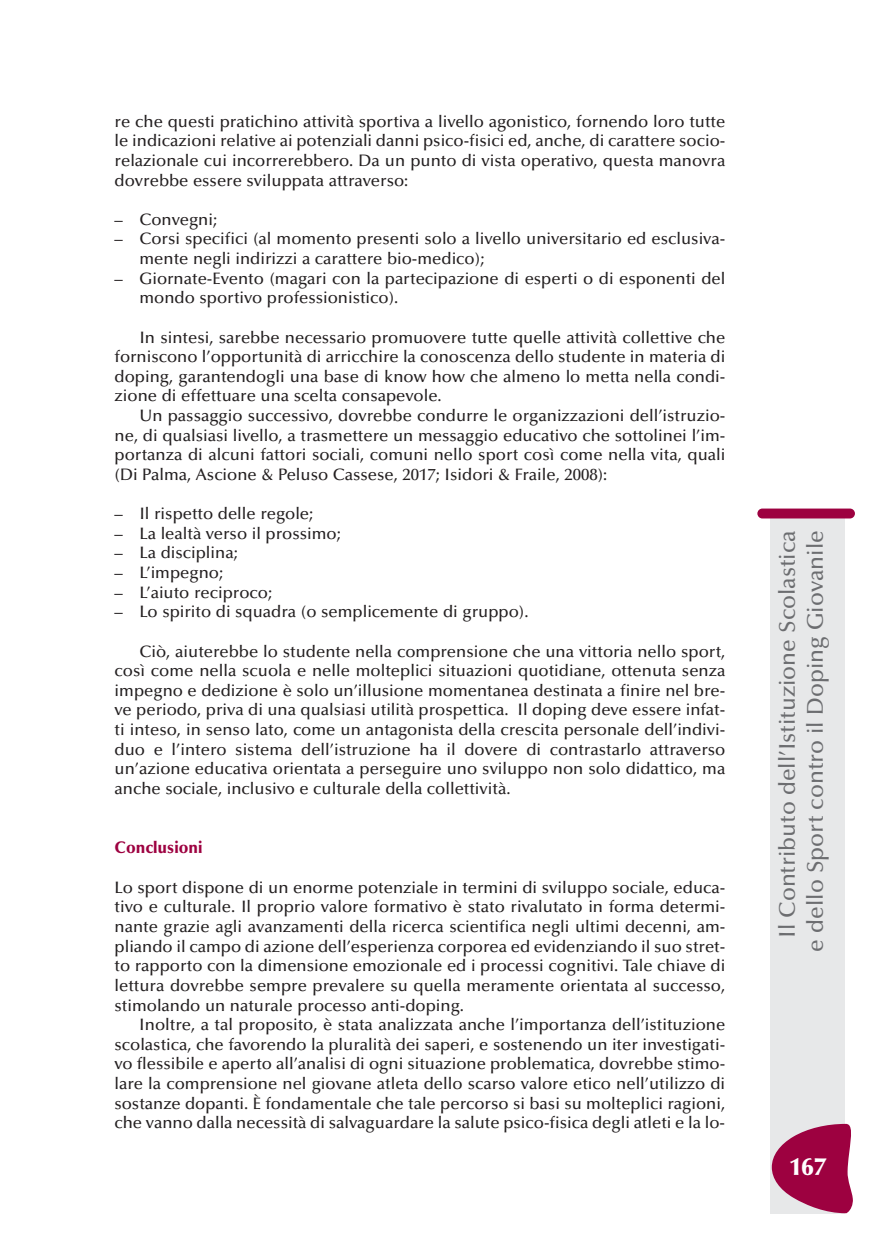
<style>
.page{position:relative;width:869px;height:1241px;background:#fff}
.page>*{position:absolute;margin:0;border:0;box-sizing:border-box;transform-origin:0 0}
.t1{font:900 24.5px "Optima";color:#fff}
.t2{font:500 22.75px/28px "Optima";color:#6c6d70;text-align:center}
.t3{font:500 16.62px/19.6px "Optima";color:#231f20;text-align:justify}
.t4{font:900 16.62px "Optima";color:#9d0140;scale:.95 1}
</style>
<div class="page">
<div style="left:770px;top:516px;width:74px;height:697px;background:#e7e8e9"></div>
<div style="left:757px;top:508px;width:97px;height:10px;background:#9d0140;border-radius:5px"></div>
<svg style="left:771px;top:1123px;width:82px;height:89px"></svg>
<p class="t3" style="left:115px;top:113px;width:612px">re che questi pratichino attività sportiva a livello agonistico, fornendo loro tutte le indicazioni relative ai potenziali danni psico-fisici ed, anche, di carattere socio&shy;relazionale cui incorrerebbero. Da un punto di vista operativo, questa manovra dovrebbe essere sviluppata attraverso:</p>
<p class="t3" style="left:115px;top:211px;width:104px">– Convegni;</p>
<p class="t3" style="left:139px;top:231px;width:587px;text-indent:-25px">– Corsi specifici (al momento presenti solo a livello universitario ed esclusiva&shy;mente negli indirizzi a carattere bio-medico);</p>
<p class="t3" style="left:139px;top:270px;width:587px;text-indent:-25px">– Giornate-Evento (magari con la partecipazione di esperti o di esponenti del mondo sportivo professionistico).</p>
<p class="t3" style="left:115px;top:329px;width:612px;text-indent:25px">In sintesi, sarebbe necessario promuovere tutte quelle attività collettive che forniscono l’opportunità di arricchire la conoscenza dello studente in materia di doping, garantendogli una base di know how che almeno lo metta nella condi&shy;zione di effettuare una scelta consapevole.</p>
<p class="t3" style="left:115px;top:407px;width:612px;text-indent:25px">Un passaggio successivo, dovrebbe condurre le organizzazioni dell’istruzio&shy;ne, di qualsiasi livello, a trasmettere un messaggio educativo che sottolinei l’im&shy;portanza di alcuni fattori sociali, comuni nello sport così come nella vita, quali (Di Palma, Ascione &amp; Peluso Cassese, 2017; Isidori &amp; Fraile, 2008):</p>
<p class="t3" style="left:115px;top:505px;width:200px">– Il rispetto delle regole;</p>
<p class="t3" style="left:115px;top:525px;width:228px">– La lealtà verso il prossimo;</p>
<p class="t3" style="left:115px;top:544px;width:125px">– La disciplina;</p>
<p class="t3" style="left:115px;top:564px;width:110px">– L’impegno;</p>
<p class="t3" style="left:115px;top:584px;width:159px">– L’aiuto reciproco;</p>
<p class="t3" style="left:115px;top:603px;width:415px">– Lo spirito di squadra (o semplicemente di gruppo).</p>
<p class="t3" style="left:114px;top:642px;width:612px;text-indent:25px">Ciò, aiuterebbe lo studente nella comprensione che una vittoria nello sport, così come nella scuola e nelle molteplici situazioni quotidiane, ottenuta senza impegno e dedizione è solo un’illusione momentanea destinata a finire nel bre&shy;ve periodo, priva di una qualsiasi utilità prospettica. Il doping deve essere infat&shy;ti inteso, in senso lato, come un antagonista della crescita personale dell’indivi&shy;duo e l’intero sistema dell’istruzione ha il dovere di contrastarlo attraverso un’azione educativa orientata a perseguire uno sviluppo non solo didattico, ma anche sociale, inclusivo e culturale della collettività.</p>
<p class="t4" style="left:115px;top:840px;width:94px">Conclusioni</p>
<p class="t3" style="left:114px;top:878px;width:612px">Lo sport dispone di un enorme potenziale in termini di sviluppo sociale, educa&shy;tivo e culturale. Il proprio valore formativo è stato rivalutato in forma determi&shy;nante grazie agli avanzamenti della ricerca scientifica negli ultimi decenni, am&shy;pliando il campo di azione dell’esperienza corporea ed evidenziando il suo stret&shy;to rapporto con la dimensione emozionale ed i processi cognitivi. Tale chiave di lettura dovrebbe sempre prevalere su quella meramente orientata al successo, stimolando un naturale processo anti-doping.</p>
<p class="t3" style="left:114px;top:1016px;width:612px;text-indent:25px">Inoltre, a tal proposito, è stata analizzata anche l’importanza dell’istituzione scolastica, che favorendo la pluralità dei saperi, e sostenendo un iter investigati&shy;vo flessibile e aperto all’analisi di ogni situazione problematica, dovrebbe stimo&shy;lare la comprensione nel giovane atleta dello scarso valore etico nell’utilizzo di sostanze dopanti. È fondamentale che tale percorso si basi su molteplici ragioni, che vanno dalla necessità di salvaguardare la salute psico-fisica degli atleti e la lo-</p>
<h2 class="t2" style="left:775px;top:951px;width:422px;rotate:-90deg">Il Contributo dell’Istituzione Scolastica e dello Sport contro il Doping Giovanile</h2>
<h1 class="t1" style="left:789px;top:1156px;width:38px">167</h1>
</div>
